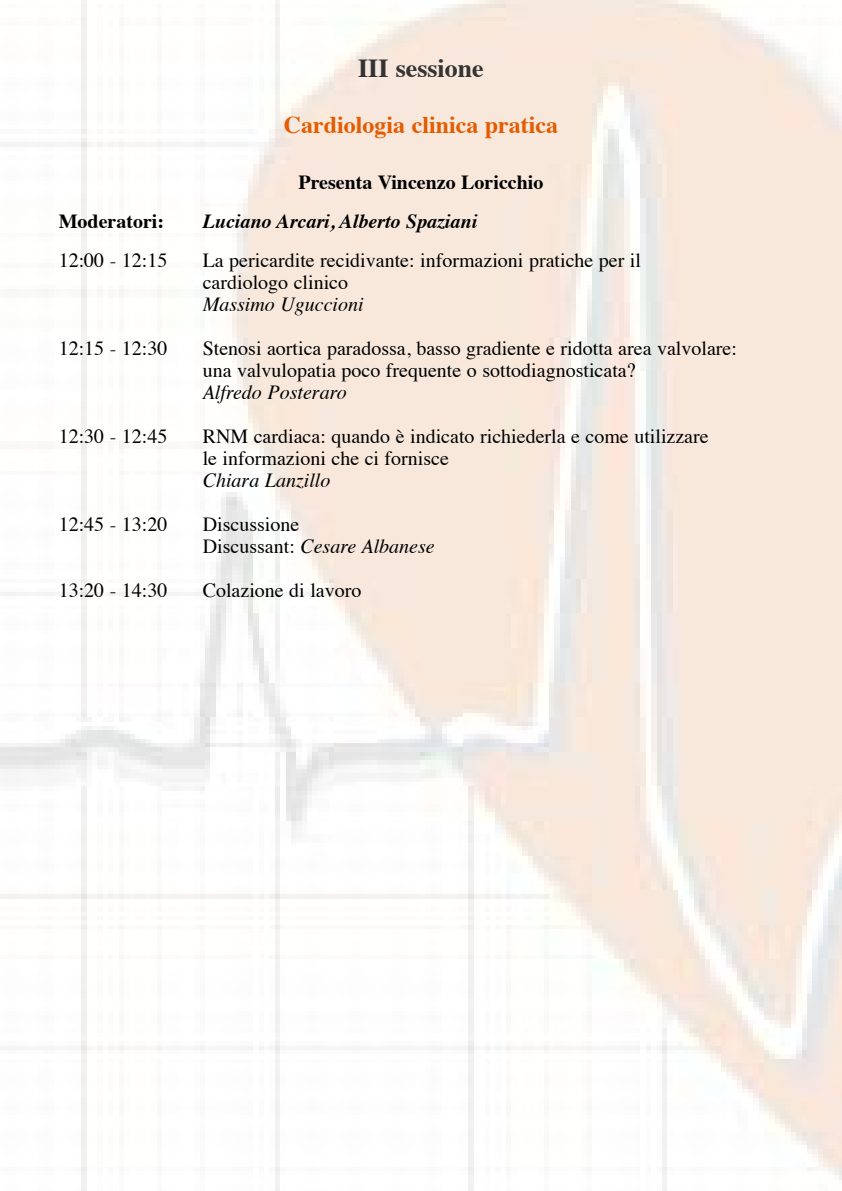
<style>
.page{position:relative;width:842px;height:1191px;background:#fff}
.page>*{position:absolute;margin:0;border:0;box-sizing:border-box;transform-origin:0 0}
.t1{font:700 26px "Times";color:#333}
.t2{font:700 24px "Times";color:#e35c00}
.t3{font:20px/22px "Times";color:#000}
.t4{font:italic 20px "Times";color:#000}
.t5{font:700 20px "Times";color:#000}
.t6{font:italic 700 20px "Times";color:#000}
.s1{font-style:italic}
</style>
<div class="page">
<img style="left:0;top:0;width:842px;height:1191px">
<h1 class="t1" style="left:358px;top:57px;width:127px">III sessione</h1>
<p class="t2" style="left:284px;top:114px;width:276px">Cardiologia clinica pratica</p>
<p class="t5" style="left:298px;top:173px;width:247px">Presenta Vincenzo Loricchio</p>
<p class="t5" style="left:59px;top:213px;width:107px">Moderatori:</p>
<p class="t6" style="left:203px;top:213px;width:276px">Luciano Arcari, Alberto Spaziani</p>
<p class="t3" style="left:59px;top:251px;width:110px">12:00 - 12:15</p>
<p class="t3" style="left:203px;top:251px;width:440px">La pericardite recidivante: informazioni pratiche per il cardiologo clinico</p>
<p class="t4" style="left:203px;top:296px;width:163px">Massimo Uguccioni</p>
<p class="t3" style="left:59px;top:339px;width:110px">12:15 - 12:30</p>
<p class="t3" style="left:203px;top:339px;width:536px">Stenosi aortica paradossa, basso gradiente e ridotta area valvolare: una valvulopatia poco frequente o sottodiagnosticata?</p>
<p class="t4" style="left:203px;top:384px;width:145px">Alfredo Posteraro</p>
<p class="t3" style="left:59px;top:427px;width:110px">12:30 - 12:45</p>
<p class="t3" style="left:203px;top:427px;width:507px">RNM cardiaca: quando è indicato richiederla e come utilizzare le informazioni che ci fornisce</p>
<p class="t4" style="left:203px;top:472px;width:129px">Chiara Lanzillo</p>
<p class="t3" style="left:59px;top:515px;width:110px">12:45 - 13:20</p>
<p class="t3" style="left:203px;top:515px;width:234px">Discussione<br>Discussant: <span class="s1">Cesare Albanese</span></p>
<p class="t3" style="left:59px;top:581px;width:110px">13:20 - 14:30</p>
<p class="t3" style="left:203px;top:581px;width:160px">Colazione di lavoro</p>
</div>
